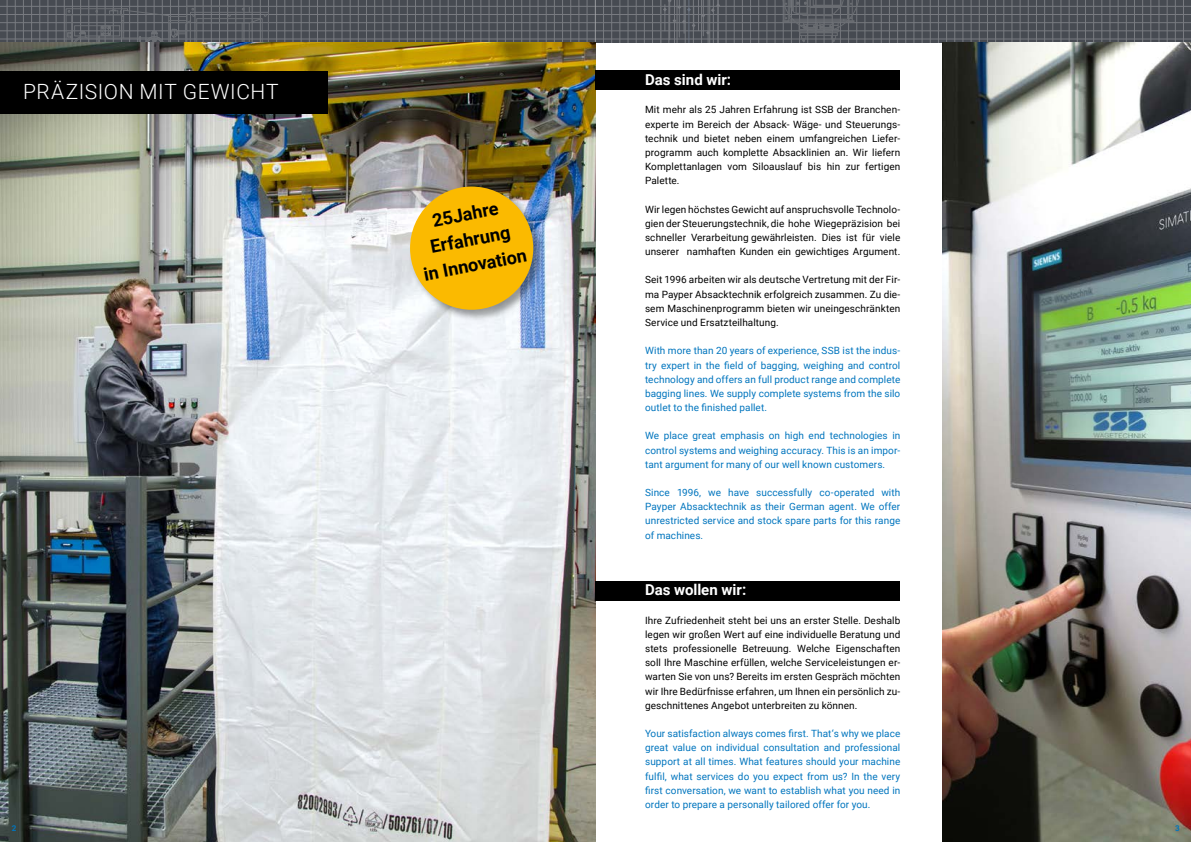
<style>
.page{position:relative;width:1191px;height:842px;background:#fff}
.page>*{position:absolute;margin:0;border:0;box-sizing:border-box;transform-origin:0 0}
.t1{font:300 21px "Roboto";letter-spacing:.03em;color:#fff}
.t2{font:700 18.1px/25.7px "Roboto";color:#000;text-align:center}
.t3{font:700 15px "Roboto";letter-spacing:-.005em;color:#fff}
.t4{font:10px/14.2px "Roboto";letter-spacing:.01em;color:#000;text-align:justify}
.t5{font:10px/14.2px "Roboto";letter-spacing:.005em;color:#0075be;text-align:justify}
.t6{font:700 8px "Roboto";color:#0075be}
</style>
<div class="page">
<div style="left:0;top:0;width:1191px;height:42px;background:#474b52"></div>
<hr style="left:595px;top:0;width:1px;height:43px;background:#ececed">
<hr style="left:603px;top:0;width:1px;height:43px;background:#ececed">
<hr style="left:611px;top:0;width:1px;height:43px;background:#ececed">
<hr style="left:619px;top:0;width:1px;height:43px;background:#ececed">
<hr style="left:628px;top:0;width:1px;height:43px;background:#ececed">
<hr style="left:636px;top:0;width:1px;height:43px;background:#ececed">
<hr style="left:644px;top:0;width:1px;height:43px;background:#ececed">
<hr style="left:652px;top:0;width:1px;height:43px;background:#ececed">
<hr style="left:726px;top:0;width:1px;height:43px;background:#ececed">
<hr style="left:734px;top:0;width:1px;height:43px;background:#ececed">
<hr style="left:742px;top:0;width:1px;height:43px;background:#ececed">
<hr style="left:750px;top:0;width:1px;height:43px;background:#ececed">
<hr style="left:758px;top:0;width:1px;height:43px;background:#ececed">
<hr style="left:873px;top:0;width:1px;height:43px;background:#ececed">
<hr style="left:881px;top:0;width:1px;height:43px;background:#ececed">
<hr style="left:889px;top:0;width:1px;height:43px;background:#ececed">
<hr style="left:897px;top:0;width:1px;height:43px;background:#ececed">
<hr style="left:905px;top:0;width:1px;height:43px;background:#ececed">
<hr style="left:913px;top:0;width:1px;height:43px;background:#ececed">
<hr style="left:922px;top:0;width:1px;height:43px;background:#ececed">
<hr style="left:930px;top:0;width:1px;height:43px;background:#ececed">
<hr style="left:938px;top:0;width:1px;height:43px;background:#ececed">
<hr style="left:946px;top:0;width:1px;height:43px;background:#ececed">
<hr style="left:954px;top:0;width:1px;height:43px;background:#ececed">
<hr style="left:962px;top:0;width:1px;height:43px;background:#ececed">
<hr style="left:971px;top:0;width:1px;height:43px;background:#ececed">
<hr style="left:979px;top:0;width:1px;height:43px;background:#ececed">
<hr style="left:987px;top:0;width:1px;height:43px;background:#ececed">
<hr style="left:995px;top:0;width:1px;height:43px;background:#ececed">
<hr style="left:1003px;top:0;width:1px;height:43px;background:#ececed">
<hr style="left:1011px;top:0;width:1px;height:43px;background:#ececed">
<hr style="left:1020px;top:0;width:1px;height:43px;background:#ececed">
<hr style="left:1028px;top:0;width:1px;height:43px;background:#ececed">
<hr style="left:1036px;top:0;width:1px;height:43px;background:#ececed">
<hr style="left:1044px;top:0;width:1px;height:43px;background:#ececed">
<hr style="left:1052px;top:0;width:1px;height:43px;background:#ececed">
<hr style="left:1060px;top:0;width:1px;height:43px;background:#ececed">
<hr style="left:1069px;top:0;width:1px;height:43px;background:#ececed">
<hr style="left:1077px;top:0;width:1px;height:43px;background:#ececed">
<hr style="left:1085px;top:0;width:1px;height:43px;background:#ececed">
<hr style="left:1093px;top:0;width:1px;height:43px;background:#ececed">
<hr style="left:1101px;top:0;width:1px;height:43px;background:#ececed">
<hr style="left:1109px;top:0;width:1px;height:43px;background:#ececed">
<hr style="left:1118px;top:0;width:1px;height:43px;background:#ececed">
<hr style="left:1126px;top:0;width:1px;height:43px;background:#ececed">
<hr style="left:1134px;top:0;width:1px;height:43px;background:#ececed">
<hr style="left:1142px;top:0;width:1px;height:43px;background:#ececed">
<hr style="left:1150px;top:0;width:1px;height:43px;background:#ececed">
<hr style="left:1158px;top:0;width:1px;height:43px;background:#ececed">
<hr style="left:1166px;top:0;width:1px;height:43px;background:#ececed">
<hr style="left:1175px;top:0;width:1px;height:43px;background:#ececed">
<hr style="left:1183px;top:0;width:1px;height:43px;background:#ececed">
<hr style="left:595px;top:6px;width:596px;height:1px;background:#ececed">
<hr style="left:595px;top:14px;width:596px;height:1px;background:#ececed">
<hr style="left:595px;top:22px;width:596px;height:1px;background:#ececed">
<hr style="left:595px;top:31px;width:596px;height:1px;background:#ececed">
<hr style="left:595px;top:39px;width:596px;height:1px;background:#ececed">
<svg style="left:759px;top:0;width:114px;height:43px"></svg>
<svg style="left:660px;top:0;width:60px;height:43px"></svg>
<hr style="left:7px;top:0;width:1px;height:42px;background:#ececed">
<hr style="left:15px;top:0;width:1px;height:42px;background:#ececed">
<hr style="left:23px;top:0;width:1px;height:42px;background:#ececed">
<hr style="left:31px;top:0;width:1px;height:42px;background:#ececed">
<hr style="left:40px;top:0;width:1px;height:42px;background:#ececed">
<hr style="left:48px;top:0;width:1px;height:42px;background:#ececed">
<hr style="left:284px;top:0;width:1px;height:42px;background:#ececed">
<hr style="left:293px;top:0;width:1px;height:42px;background:#ececed">
<hr style="left:301px;top:0;width:1px;height:42px;background:#ececed">
<hr style="left:309px;top:0;width:1px;height:42px;background:#ececed">
<hr style="left:317px;top:0;width:1px;height:42px;background:#ececed">
<hr style="left:325px;top:0;width:1px;height:42px;background:#ececed">
<hr style="left:333px;top:0;width:1px;height:42px;background:#ececed">
<hr style="left:342px;top:0;width:1px;height:42px;background:#ececed">
<hr style="left:350px;top:0;width:1px;height:42px;background:#ececed">
<hr style="left:358px;top:0;width:1px;height:42px;background:#ececed">
<hr style="left:366px;top:0;width:1px;height:42px;background:#ececed">
<hr style="left:374px;top:0;width:1px;height:42px;background:#ececed">
<hr style="left:382px;top:0;width:1px;height:42px;background:#ececed">
<hr style="left:391px;top:0;width:1px;height:42px;background:#ececed">
<hr style="left:399px;top:0;width:1px;height:42px;background:#ececed">
<hr style="left:407px;top:0;width:1px;height:42px;background:#ececed">
<hr style="left:415px;top:0;width:1px;height:42px;background:#ececed">
<hr style="left:423px;top:0;width:1px;height:42px;background:#ececed">
<hr style="left:431px;top:0;width:1px;height:42px;background:#ececed">
<hr style="left:440px;top:0;width:1px;height:42px;background:#ececed">
<hr style="left:448px;top:0;width:1px;height:42px;background:#ececed">
<hr style="left:456px;top:0;width:1px;height:42px;background:#ececed">
<hr style="left:464px;top:0;width:1px;height:42px;background:#ececed">
<hr style="left:472px;top:0;width:1px;height:42px;background:#ececed">
<hr style="left:480px;top:0;width:1px;height:42px;background:#ececed">
<hr style="left:489px;top:0;width:1px;height:42px;background:#ececed">
<hr style="left:497px;top:0;width:1px;height:42px;background:#ececed">
<hr style="left:505px;top:0;width:1px;height:42px;background:#ececed">
<hr style="left:513px;top:0;width:1px;height:42px;background:#ececed">
<hr style="left:521px;top:0;width:1px;height:42px;background:#ececed">
<hr style="left:529px;top:0;width:1px;height:42px;background:#ececed">
<hr style="left:538px;top:0;width:1px;height:42px;background:#ececed">
<hr style="left:546px;top:0;width:1px;height:42px;background:#ececed">
<hr style="left:554px;top:0;width:1px;height:42px;background:#ececed">
<hr style="left:562px;top:0;width:1px;height:42px;background:#ececed">
<hr style="left:570px;top:0;width:1px;height:42px;background:#ececed">
<hr style="left:578px;top:0;width:1px;height:42px;background:#ececed">
<hr style="left:587px;top:0;width:1px;height:42px;background:#ececed">
<hr style="left:0;top:6px;width:595px;height:1px;background:#ececed">
<hr style="left:0;top:14px;width:595px;height:1px;background:#ececed">
<hr style="left:0;top:22px;width:595px;height:1px;background:#ececed">
<hr style="left:0;top:31px;width:595px;height:1px;background:#ececed">
<hr style="left:0;top:39px;width:595px;height:1px;background:#ececed">
<svg style="left:54px;top:0;width:224px;height:42px"></svg>
<img style="left:943px;top:42px;width:248px;height:800px">
<img style="left:0;top:42px;width:595px;height:800px">
<div style="left:595px;top:71px;width:305px;height:19px;background:#000"></div>
<div style="left:595px;top:581px;width:305px;height:19px;background:#000"></div>
<div style="left:408px;top:185px;width:137px;height:137px;background:#000;opacity:.4"></div>
<div style="left:410px;top:187px;width:123px;height:123px;background:#fbba00;border-radius:50%"></div>
<div style="left:0;top:71px;width:327px;height:42px;background:#000"></div>
<h1 class="t1" style="left:23px;top:77px;width:257px">PRÄZISION MIT GEWICHT</h1>
<h2 class="t2" style="left:411px;top:211px;width:106px;rotate:-11deg">25Jahre<br>Erfahrung<br>in Innovation</h2>
<h3 class="t3" style="left:645px;top:69px;width:87px">Das sind wir:</h3>
<p class="t4" style="left:645px;top:102px;width:257px">Mit mehr als 25 Jahren Erfahrung ist SSB der Branchen&shy;experte im Bereich der Absack- Wäge- und Steuerungs&shy;technik und bietet neben einem umfangreichen Liefer&shy;programm auch komplette Absacklinien an. Wir liefern Komplettanlagen vom Siloauslauf bis hin zur fertigen Palette.</p>
<p class="t4" style="left:645px;top:202px;width:257px">Wir legen höchstes Gewicht auf anspruchsvolle Technolo&shy;gien der Steuerungstechnik, die hohe Wiegepräzision bei schneller Verarbeitung gewährleisten. Dies ist für viele unserer namhaften Kunden ein gewichtiges Argument.</p>
<p class="t4" style="left:645px;top:272px;width:257px">Seit 1996 arbeiten wir als deutsche Vertretung mit der Fir&shy;ma Payper Absacktechnik erfolgreich zusammen. Zu die&shy;sem Maschinenprogramm bieten wir uneingeschränkten Service und Ersatzteilhaltung.</p>
<p class="t5" style="left:645px;top:343px;width:257px">With more than 20 years of experience, SSB ist the indus&shy;try expert in the field of bagging, weighing and control technology and offers an full product range and complete bagging lines. We supply complete systems from the silo outlet to the finished pallet.</p>
<p class="t5" style="left:645px;top:428px;width:257px">We place great emphasis on high end technologies in control systems and weighing accuracy. This is an impor&shy;tant argument for many of our well known customers.</p>
<p class="t5" style="left:645px;top:485px;width:257px">Since 1996, we have successfully co-operated with Payper Absacktechnik as their German agent. We offer unrestricted service and stock spare parts for this range of machines.</p>
<h3 class="t3" style="left:645px;top:579px;width:103px">Das wollen wir:</h3>
<p class="t4" style="left:645px;top:613px;width:257px">Ihre Zufriedenheit steht bei uns an erster Stelle. Deshalb legen wir großen Wert auf eine individuelle Beratung und stets professionelle Betreuung. Welche Eigenschaften soll Ihre Maschine erfüllen, welche Serviceleistungen er&shy;warten Sie von uns? Bereits im ersten Gespräch möchten wir Ihre Bedürfnisse erfahren, um Ihnen ein persönlich zu&shy;geschnittenes Angebot unterbreiten zu können.</p>
<p class="t5" style="left:645px;top:726px;width:257px">Your satisfaction always comes first. That‘s why we place great value on individual consultation and professional support at all times. What features should your machine fulfil, what services do you expect from us? In the very first conversation, we want to establish what you need in order to prepare a personally tailored offer for you.</p>
<p class="t6" style="left:12px;top:822px;width:6px">2</p>
<p class="t6" style="left:1175px;top:822px;width:6px">3</p>
</div>
